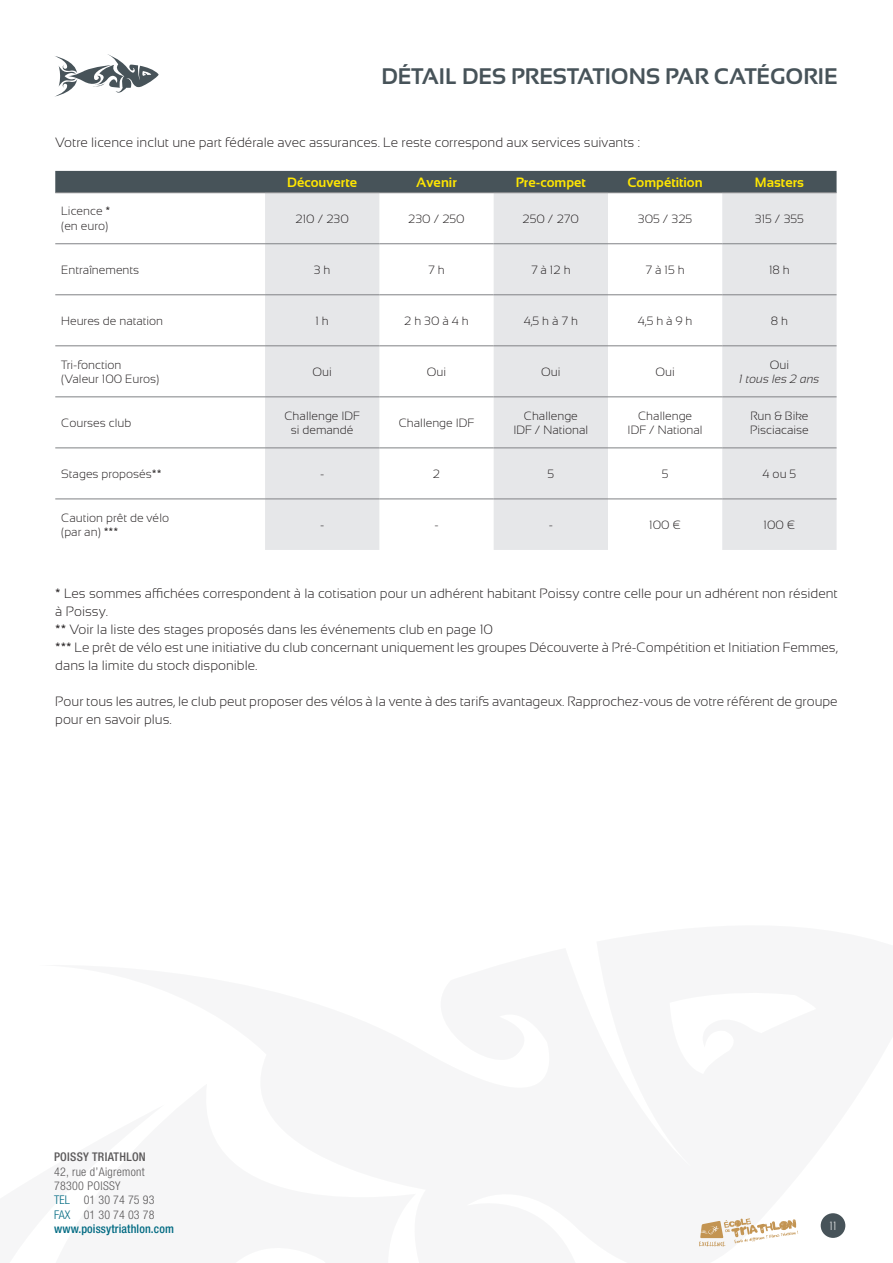
<style>
.page{position:relative;width:893px;height:1263px;background:#fff}
.page>*{position:absolute;margin:0;border:0;box-sizing:border-box;transform-origin:0 0}
.t1{font:700 22.5px "Sansation";color:#475359}
.t2{font:300 13.5px/18px "Sansation";color:#231f20}
.t3{font:700 13.5px "Sansation";color:#ffe601}
.t4{font:300 12px/14.4px "Sansation";color:#231f20}
.t5{font:300 condensed 12px/14.4px "Helvetica Neue LT Std";letter-spacing:.025em;color:#5a5859}
.t6{font:500 condensed 12px "Helvetica Neue LT Std";letter-spacing:.025em;color:#5a5859}
.t7{font:italic 300 12px "Sansation";color:#231f20}
.t8{font:300 12px "Sansation";color:#fff}
.s1{color:#006a82}
.s2{font-weight:500;color:#006a82}
</style>
<div class="page">
<svg style="left:55px;top:54px;width:104px;height:43px"></svg>
<div style="left:821px;top:1213px;width:24px;height:25px;background:#475359;border-radius:50%"></div>
<svg style="left:699px;top:1218px;width:99px;height:28px"></svg>
<svg style="left:55px;top:171px;width:782px;height:379px"></svg>
<hr style="left:55px;top:192px;width:210px;height:1px;background:#808285">
<hr style="left:265px;top:192px;width:114px;height:1px;background:#808285">
<hr style="left:379px;top:192px;width:115px;height:1px;background:#808285">
<hr style="left:494px;top:192px;width:114px;height:1px;background:#808285">
<hr style="left:608px;top:192px;width:114px;height:1px;background:#808285">
<hr style="left:722px;top:192px;width:115px;height:1px;background:#808285">
<hr style="left:55px;top:243px;width:210px;height:1px;background:#808285">
<hr style="left:265px;top:243px;width:114px;height:1px;background:#808285">
<hr style="left:379px;top:243px;width:115px;height:1px;background:#808285">
<hr style="left:494px;top:243px;width:114px;height:1px;background:#808285">
<hr style="left:608px;top:243px;width:114px;height:1px;background:#808285">
<hr style="left:722px;top:243px;width:115px;height:1px;background:#808285">
<hr style="left:55px;top:294px;width:210px;height:1px;background:#808285">
<hr style="left:265px;top:294px;width:114px;height:1px;background:#808285">
<hr style="left:379px;top:294px;width:115px;height:1px;background:#808285">
<hr style="left:494px;top:294px;width:114px;height:1px;background:#808285">
<hr style="left:608px;top:294px;width:114px;height:1px;background:#808285">
<hr style="left:722px;top:294px;width:115px;height:1px;background:#808285">
<hr style="left:55px;top:345px;width:210px;height:1px;background:#808285">
<hr style="left:265px;top:345px;width:114px;height:1px;background:#808285">
<hr style="left:379px;top:345px;width:115px;height:1px;background:#808285">
<hr style="left:494px;top:345px;width:114px;height:1px;background:#808285">
<hr style="left:608px;top:345px;width:114px;height:1px;background:#808285">
<hr style="left:722px;top:345px;width:115px;height:1px;background:#808285">
<hr style="left:55px;top:396px;width:210px;height:1px;background:#808285">
<hr style="left:265px;top:396px;width:114px;height:1px;background:#808285">
<hr style="left:379px;top:396px;width:115px;height:1px;background:#808285">
<hr style="left:494px;top:396px;width:114px;height:1px;background:#808285">
<hr style="left:608px;top:396px;width:114px;height:1px;background:#808285">
<hr style="left:722px;top:396px;width:115px;height:1px;background:#808285">
<hr style="left:55px;top:447px;width:210px;height:1px;background:#808285">
<hr style="left:265px;top:447px;width:114px;height:1px;background:#808285">
<hr style="left:379px;top:447px;width:115px;height:1px;background:#808285">
<hr style="left:494px;top:447px;width:114px;height:1px;background:#808285">
<hr style="left:608px;top:447px;width:114px;height:1px;background:#808285">
<hr style="left:722px;top:447px;width:115px;height:1px;background:#808285">
<hr style="left:55px;top:498px;width:210px;height:1px;background:#808285">
<hr style="left:265px;top:498px;width:114px;height:1px;background:#808285">
<hr style="left:379px;top:498px;width:115px;height:1px;background:#808285">
<hr style="left:494px;top:498px;width:114px;height:1px;background:#808285">
<hr style="left:608px;top:498px;width:114px;height:1px;background:#808285">
<hr style="left:722px;top:498px;width:115px;height:1px;background:#808285">
<h1 class="t1" style="left:381px;top:63px;width:458px">DÉTAIL DES PRESTATIONS PAR CATÉGORIE</h1>
<p class="t2" style="left:55px;top:133px;width:586px">Votre licence inclut une part fédérale avec assurances. Le reste correspond aux services suivants :</p>
<p class="t3" style="left:287px;top:174px;width:71px">Découverte</p>
<p class="t3" style="left:416px;top:174px;width:42px">Avenir</p>
<p class="t3" style="left:516px;top:174px;width:72px">Pre-compet</p>
<p class="t3" style="left:627px;top:174px;width:77px">Compétition</p>
<p class="t3" style="left:755px;top:174px;width:51px">Masters</p>
<p class="t4" style="left:61px;top:204px;width:51px">Licence * (en euro)</p>
<p class="t4" style="left:296px;top:211px;width:55px">210 / 230</p>
<p class="t4" style="left:408px;top:211px;width:58px">230 / 250</p>
<p class="t4" style="left:523px;top:211px;width:58px">250 / 270</p>
<p class="t4" style="left:638px;top:211px;width:56px">305 / 325</p>
<p class="t4" style="left:755px;top:211px;width:50px">315 / 355</p>
<p class="t4" style="left:61px;top:262px;width:79px">Entraînements</p>
<p class="t4" style="left:314px;top:262px;width:18px">3 h</p>
<p class="t4" style="left:428px;top:262px;width:18px">7 h</p>
<p class="t4" style="left:531px;top:262px;width:41px">7 à 12 h</p>
<p class="t4" style="left:646px;top:262px;width:41px">7 à 15 h</p>
<p class="t4" style="left:769px;top:262px;width:22px">18 h</p>
<p class="t4" style="left:61px;top:313px;width:103px">Heures de natation</p>
<p class="t4" style="left:315px;top:313px;width:15px">1 h</p>
<p class="t4" style="left:404px;top:313px;width:66px">2 h 30 à 4 h</p>
<p class="t4" style="left:524px;top:313px;width:56px">4,5 h à 7 h</p>
<p class="t4" style="left:638px;top:313px;width:56px">4,5 h à 9 h</p>
<p class="t4" style="left:771px;top:313px;width:19px">8 h</p>
<p class="t4" style="left:61px;top:357px;width:100px">Tri-fonction (Valeur 100 Euros)</p>
<p class="t4" style="left:313px;top:364px;width:21px">Oui</p>
<p class="t4" style="left:427px;top:364px;width:21px">Oui</p>
<p class="t4" style="left:541px;top:364px;width:21px">Oui</p>
<p class="t4" style="left:655px;top:364px;width:21px">Oui</p>
<p class="t4" style="left:770px;top:357px;width:21px">Oui</p>
<p class="t7" style="left:739px;top:372px;width:82px">1 tous les 2 ans</p>
<p class="t4" style="left:61px;top:415px;width:71px">Courses club</p>
<p class="t4" style="left:284px;top:408px;width:77px;text-align:center">Challenge IDF si demandé</p>
<p class="t4" style="left:399px;top:415px;width:77px">Challenge IDF</p>
<p class="t4" style="left:513px;top:408px;width:76px;text-align:center">Challenge<br>IDF / National</p>
<p class="t4" style="left:628px;top:408px;width:76px;text-align:center">Challenge<br>IDF / National</p>
<p class="t4" style="left:750px;top:408px;width:60px">Run &amp; Bike<br>Pisciacaise</p>
<p class="t4" style="left:61px;top:466px;width:102px">Stages proposés**</p>
<p class="t4" style="left:320px;top:466px;width:6px">-</p>
<p class="t4" style="left:433px;top:466px;width:9px">2</p>
<p class="t4" style="left:547px;top:466px;width:8px">5</p>
<p class="t4" style="left:662px;top:466px;width:8px">5</p>
<p class="t4" style="left:763px;top:466px;width:35px">4 ou 5</p>
<p class="t4" style="left:61px;top:510px;width:109px">Caution prêt de vélo (par an) ***</p>
<p class="t4" style="left:320px;top:517px;width:6px">-</p>
<p class="t4" style="left:434px;top:517px;width:6px">-</p>
<p class="t4" style="left:549px;top:517px;width:6px">-</p>
<p class="t4" style="left:649px;top:517px;width:33px">100 €</p>
<p class="t4" style="left:764px;top:517px;width:33px">100 €</p>
<p class="t2" style="left:55px;top:584px;width:784px">* Les sommes affichées correspondent à la cotisation pour un adhérent habitant Poissy contre celle pour un adhérent non résident à Poissy.<br>** Voir la liste des stages proposés dans les événements club en page 10<br>*** Le prêt de vélo est une initiative du club concernant uniquement les groupes Découverte à Pré-Compétition et Initiation Femmes, dans la limite du stock disponible.</p>
<p class="t2" style="left:55px;top:692px;width:784px">Pour tous les autres, le club peut proposer des vélos à la vente à des tarifs avantageux. Rapprochez-vous de votre référent de groupe pour en savoir plus.</p>
<p class="t6" style="left:54px;top:1150px;width:93px">POISSY TRIATHLON</p>
<p class="t5" style="left:54px;top:1164px;width:121px">42, rue d’Aigremont<br>78300 POISSY<br><span class="s1">TEL</span> 01 30 74 75 93<br><span class="s1">FAX</span> 01 30 74 03 78 <span class="s2">www.poissytriathlon.com</span></p>
<p class="t8" style="left:829px;top:1219px;width:9px">11</p>
</div>
